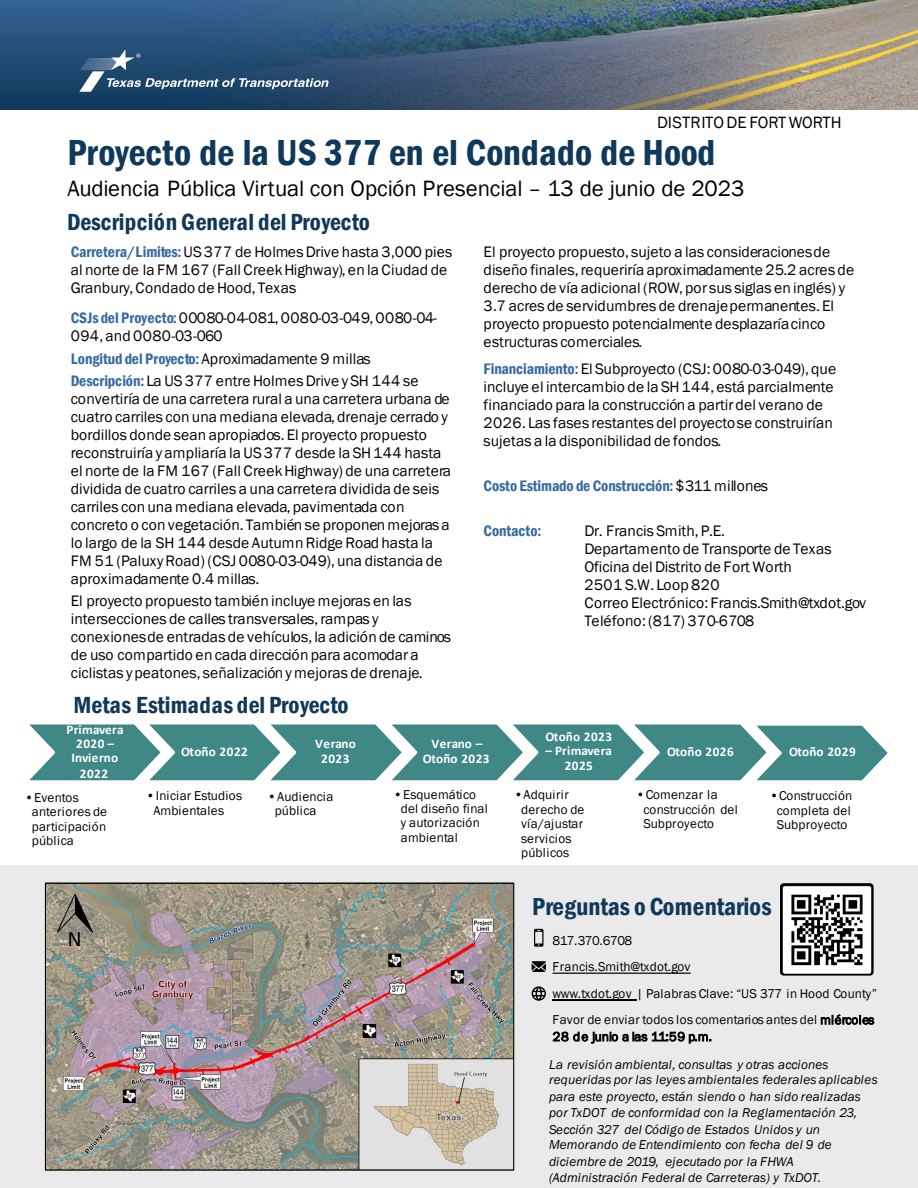
<style>
.page{position:relative;width:918px;height:1188px;background:#fff}
.page>*{position:absolute;margin:0;border:0;box-sizing:border-box;transform-origin:0 0}
.t1{font:600 condensed 37.2px "Franklin Gothic";letter-spacing:.005em;color:#0f385a}
.t2{font:600 condensed 25.2px "Franklin Gothic";color:#0f385a}
.t3{font:600 condensed 24px "Franklin Gothic";letter-spacing:-.005em;color:#0f385a}
.t4{font:22.8px "Franklin Gothic";letter-spacing:-.01em;color:#000}
.t5{font:16.8px "Franklin Gothic";color:#000}
.t6{font:15.6px/18px "Franklin Gothic";color:#000}
.t7{font:15.6px/18px "Franklin Gothic";letter-spacing:.03em;color:#000}
.t8{font:600 condensed 15.6px "Franklin Gothic";letter-spacing:-.005em;color:#386aa2}
.t9{font:15.6px "Franklin Gothic";letter-spacing:.02em;color:#000}
.t10{font:13.2px/14.4px "Franklin Gothic";letter-spacing:.01em;color:#000}
.t11{font:italic 13.2px/16px "Franklin Gothic";letter-spacing:.01em;color:#000}
.t12{font:700 13.2px/14.9px "Calibri";letter-spacing:.015em;color:#fff;text-align:center}
.t13{font:13.2px "Franklin Gothic";letter-spacing:-.04em;color:#000}
.t14{font:700 13.2px/14.4px "Calibri";letter-spacing:.04em;color:#fff;text-align:center}
.s1{font-weight:600;font-stretch:condensed;color:#386aa2}
.s2{font-weight:400;font-stretch:normal;color:#000}
</style>
<div class="page">
<img style="left:0;top:0;width:918px;height:109px">
<div style="left:0;top:865px;width:918px;height:323px;background:#eaeaea"></div>
<svg style="left:79px;top:49px;width:250px;height:43px;background:#3b5e7f"></svg>
<svg style="left:553px;top:973px;width:138px;height:1px"></svg>
<hr style="left:553px;top:999px;width:84px;height:1px;background:#000">
<svg style="left:534px;top:929px;width:10px;height:18px"></svg>
<svg style="left:532px;top:961px;width:14px;height:11px"></svg>
<svg style="left:532px;top:986px;width:14px;height:15px"></svg>
<img style="left:47px;top:885px;width:465px;height:283px">
<div style="left:45px;top:883px;width:469px;height:287px;border:1px solid #000"></div>
<svg style="left:29px;top:724px;width:859px;height:57px;background:#5f9b9a"></svg>
<img style="left:780px;top:883px;width:94px;height:93px">
<img style="left:58px;top:894px;width:34px;height:52px">
<p class="t5" style="left:657px;top:112px;width:186px">DISTRITO DE FORT WORTH</p>
<p class="t1" style="left:67px;top:128px;width:649px">Proyecto de la US 377 en el Condado de Hood</p>
<p class="t4" style="left:67px;top:174px;width:678px">Audiencia Pública Virtual con Opción Presencial – 13 de junio de 2023</p>
<p class="t3" style="left:67px;top:206px;width:304px">Descripción General del Proyecto</p>
<p class="t6" style="left:71px;top:243px;width:383px"><span class="s1">Carretera/Limites:</span> US 377 de Holmes Drive hasta 3,000 pies al norte de la FM 167 (Fall Creek Highway), en la Ciudad de<br>Granbury, Condado de Hood, Texas</p>
<p class="t7" style="left:71px;top:309px;width:368px"><span class="s1">CSJs del Proyecto:</span> 00080-04-081, 0080-03-049, 0080-04-<br>094, and 0080-03-060</p>
<p class="t6" style="left:71px;top:350px;width:302px"><span class="s1">Longitud del Proyecto:</span> Aproximadamente 9 millas</p>
<p class="t6" style="left:71px;top:373px;width:382px"><span class="s1">Descripción:</span> La US 377 entre Holmes Drive y SH 144 se convertiría de una carretera rural a una carretera urbana de cuatro carriles con una mediana elevada, drenaje cerrado y bordillos donde sean apropiados. El proyecto propuesto reconstruiría y ampliaría la US 377 desde la SH 144 hasta el norte de la FM 167 (Fall Creek Highway) de una carretera dividida de cuatro carriles a una carretera dividida de seis carriles con una mediana elevada, pavimentada con concreto o con vegetación. También se proponen mejoras a lo largo de la SH 144 desde AutumnRidge Road hasta la FM 51 (PaluxyRoad) (CSJ 0080-03-049), una distancia de aproximadamente 0.4 millas.</p>
<p class="t6" style="left:71px;top:592px;width:382px">El proyecto propuesto también incluye mejoras en las intersecciones de calles transversales, rampas y conexiones de entradas de vehículos, la adición de caminos de uso compartido en cada dirección para acomodar a ciclistas y peatones, señalización y mejoras de drenaje.</p>
<p class="t6" style="left:484px;top:243px;width:372px">El proyecto propuesto, sujeto a las consideraciones de diseño finales, requeriría aproximadamente 25.2 acres de derecho de vía adicional (ROW, por sus siglas en inglés) y 3.7 acres de servidumbres de drenaje permanentes. El proyecto propuesto potencialmente desplazaría cinco estructuras comerciales.</p>
<p class="t6" style="left:484px;top:361px;width:354px"><span class="s1">Financiamiento:</span> El Subproyecto (CSJ: 0080-03-049), que incluye el intercambio de la SH 144, está parcialmente financiado para la construcción a partir del verano de 2026. Las fases restantes del proyecto se construirían sujetas a la disponibilidad de fondos.</p>
<p class="t8" style="left:484px;top:475px;width:286px">Costo Estimado de Construcción: <span class="s2">$311 millones</span></p>
<p class="t8" style="left:484px;top:521px;width:59px">Contacto:</p>
<p class="t6" style="left:584px;top:523px;width:142px">Dr. Francis Smith, P.E.</p>
<p class="t6" style="left:584px;top:541px;width:249px">Departamento de Transporte de Texas</p>
<p class="t6" style="left:584px;top:559px;width:209px">Oficina del Distrito de Fort Worth</p>
<p class="t7" style="left:584px;top:577px;width:137px">2501 S.W. Loop 820</p>
<p class="t6" style="left:584px;top:595px;width:283px">Correo Electrónico: Francis.Smith@txdot.gov</p>
<p class="t9" style="left:584px;top:612px;width:171px">Teléfono: (817) 370-6708</p>
<p class="t3" style="left:74px;top:689px;width:277px">Metas Estimadas del Proyecto</p>
<p class="t12" style="left:67px;top:722px;width:58px">Primavera<br>2020 –<br>Invierno<br>2022</p>
<p class="t12" style="left:181px;top:744px;width:68px">Otoño 2022</p>
<p class="t14" style="left:315px;top:736px;width:42px">Verano<br>2023</p>
<p class="t12" style="left:423px;top:736px;width:68px;line-height:14.4px">Verano –<br>Otoño 2023</p>
<p class="t12" style="left:546px;top:729px;width:68px">Otoño 2023</p>
<p class="t12" style="left:546px;top:744px;width:68px;line-height:14.4px">– Primavera<br>2025</p>
<p class="t12" style="left:667px;top:744px;width:68px">Otoño 2026</p>
<p class="t12" style="left:789px;top:744px;width:68px">Otoño 2029</p>
<p class="t10" style="left:32px;top:791px;width:77px;text-indent:-7px">•Eventos anteriores de participación pública</p>
<p class="t10" style="left:153px;top:789px;width:90px;text-indent:-7px">•Iniciar Estudios<br>Ambientales</p>
<p class="t10" style="left:275px;top:790px;width:60px;text-indent:-7px">•Audiencia pública</p>
<p class="t10" style="left:401px;top:787px;width:89px;text-indent:-7px">•Esquemático del diseño final y autorización ambiental</p>
<p class="t10" style="left:521px;top:788px;width:65px;text-indent:-7px">•Adquirir derecho de vía/ajustar servicios públicos</p>
<p class="t10" style="left:770px;top:789px;width:84px;text-align:center">•Construcción completa del<br>Subproyecto</p>
<p class="t10" style="left:644px;top:788px;width:96px;text-indent:-7px">•Comenzar la construcción del<br>Subproyecto</p>
<p class="t2" style="left:532px;top:890px;width:241px">Preguntas o Comentarios</p>
<p class="t13" style="left:553px;top:932px;width:81px">817.370.6708</p>
<p class="t10" style="left:553px;top:960px;width:139px">Francis.Smith@txdot.gov</p>
<p class="t10" style="left:553px;top:986px;width:326px">www.txdot.gov | Palabras Clave: “US 377 in Hood County”</p>
<p class="t10" style="left:553px;top:1012px;width:323px;line-height:16.8px">Favor de enviar todos los comentarios antes del miércoles<br>28 de junio a las 11:59 p.m.</p>
<p class="t11" style="left:549px;top:1057px;width:330px">La revisión ambiental, consultas y otras acciones requeridas por las leyes ambientales federales aplicables para este proyecto, están siendo o han sido realizadas por TxDOT de conformidad con la Reglamentación 23, Sección 327 del Código de Estados Unidos y un Memorando de Entendimiento con fecha del 9 de diciembre de 2019, ejecutado por la FHWA (Administración Federal de Carreteras) y TxDOT.</p>
</div>
